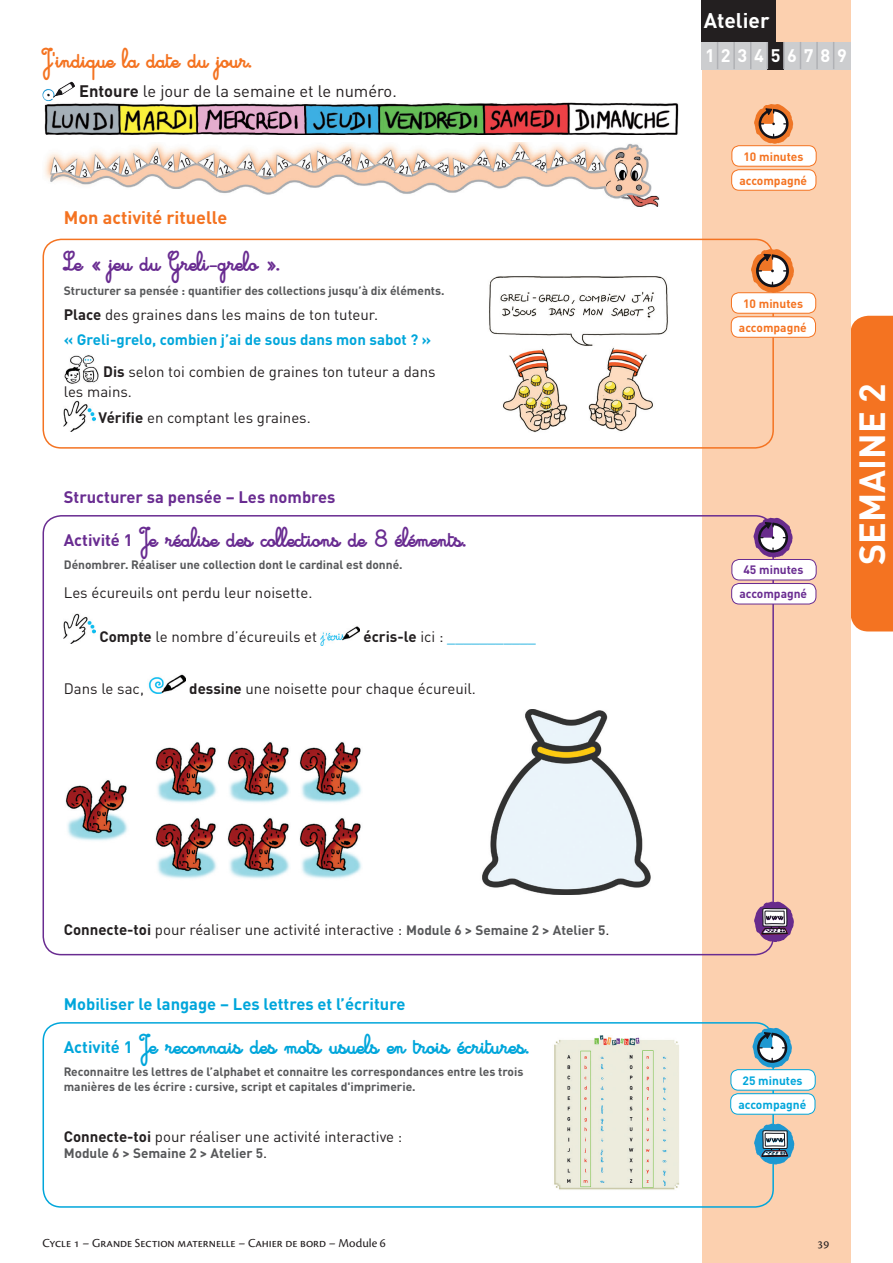
<style>
.page{position:relative;width:893px;height:1263px;background:#fff}
.page>*{position:absolute;margin:0;border:0;box-sizing:border-box;transform-origin:0 0}
.t1{font:700 36px "DINOT";color:#fff}
.t2{font:21px "Cursivestandardbold";color:#692c91}
.t3{font:21px "Cursivestandardbold";color:#00a6db}
.t4{font:21px "Cursivestandardbold";color:#f47321}
.t5{font:700 21px "DINOT";color:#fff}
.t6{font:700 18px "DINOT";color:#f47321}
.t7{font:700 18px "DINOT";letter-spacing:.38em;color:#fff}
.t8{font:700 16.5px "DINOT";color:#00a6db}
.t9{font:16.5px "DINOT";color:#231f20}
.t10{font:700 16.5px "DINOT";color:#692c91}
.t11{font:15px/19.5px "DINOT";color:#231f20}
.t12{font:700 15px/25px "DINOT";color:#00a6db}
.t13{font:15px "DINOT";color:#00a6db}
.t14{font:700 13.5px "DINOT";color:#57585a}
.t15{font:12.75px "Cronos Pro";letter-spacing:-.005em;color:#231f20}
.t16{font:700 12px/15px "DINOT";color:#57585a}
.t17{font:700 12px/24px "DINOT";color:#f47321;text-align:center}
.t18{font:700 12px/24px "DINOT";color:#692c91;text-align:center}
.t19{font:700 12px/24px "DINOT";color:#00a6db;text-align:center}
.s1{font-weight:700}
.s2{color:#231f20}
.s3{font-weight:400;color:#231f20}
.s4{font-family:"DINOT";font-weight:700;font-size:16.5px}
.s5{font-weight:700;color:#231f20}
.s6{font-weight:700;font-size:13.5px;color:#57585a}
.s7{font-weight:400;font-size:15px;color:#231f20}
</style>
<div class="page">
<div style="left:850px;top:316px;width:43px;height:315px;background:#f47321"></div>
<div style="left:702px;top:0;width:148px;height:1263px;background:#fcd0af"></div>
<img style="left:42px;top:82px;width:29px;height:19px">
<img style="left:44px;top:102px;width:635px;height:33px">
<img style="left:44px;top:142px;width:615px;height:64px">
<div style="left:732px;top:146px;width:84px;height:20px;background:#fff;border-radius:8px"></div>
<div style="left:731px;top:145px;width:85px;height:22px;border:1px solid #f47321;border-radius:8px"></div>
<svg style="left:754px;top:104px;width:39px;height:40px"></svg>
<div style="left:732px;top:170px;width:84px;height:20px;background:#fff;border-radius:8px"></div>
<div style="left:731px;top:169px;width:85px;height:22px;border:1px solid #f47321;border-radius:8px"></div>
<div style="left:43px;top:239px;width:731px;height:210px;border:2px solid #f47321;border-radius:18px"></div>
<div style="left:732px;top:559px;width:84px;height:21px;background:#fff;border-radius:8px"></div>
<div style="left:731px;top:559px;width:85px;height:21px;border:1px solid #692c91;border-radius:8px"></div>
<svg style="left:753px;top:518px;width:40px;height:39px"></svg>
<div style="left:732px;top:583px;width:84px;height:21px;background:#fff;border-radius:8px"></div>
<div style="left:731px;top:583px;width:85px;height:21px;border:1px solid #692c91;border-radius:8px"></div>
<div style="left:731px;top:293px;width:85px;height:20px;background:#fff;border-radius:8px"></div>
<div style="left:731px;top:292px;width:85px;height:22px;border:1px solid #f47321;border-radius:8px"></div>
<svg style="left:751px;top:249px;width:43px;height:44px"></svg>
<div style="left:731px;top:317px;width:84px;height:20px;background:#fff;border-radius:8px"></div>
<div style="left:731px;top:316px;width:85px;height:22px;border:1px solid #f47321;border-radius:8px"></div>
<img style="left:64px;top:355px;width:35px;height:29px">
<img style="left:64px;top:401px;width:32px;height:31px">
<img style="left:489px;top:276px;width:179px;height:156px">
<img style="left:64px;top:613px;width:32px;height:31px">
<img style="left:321px;top:626px;width:39px;height:19px">
<img style="left:148px;top:674px;width:38px;height:20px">
<img style="left:65px;top:780px;width:63px;height:61px">
<img style="left:155px;top:742px;width:62px;height:61px">
<img style="left:227px;top:742px;width:63px;height:61px">
<img style="left:299px;top:742px;width:63px;height:61px">
<img style="left:155px;top:818px;width:62px;height:61px">
<img style="left:227px;top:818px;width:63px;height:61px">
<img style="left:299px;top:818px;width:63px;height:61px">
<img style="left:482px;top:709px;width:169px;height:186px">
<img style="left:554px;top:1036px;width:125px;height:154px">
<div style="left:702px;top:0;width:74px;height:43px;background:#231f20"></div>
<div style="left:702px;top:42px;width:16px;height:27px;background:#cccdcf"></div>
<div style="left:718px;top:42px;width:16px;height:27px;background:#cccdcf"></div>
<div style="left:734px;top:42px;width:17px;height:27px;background:#cccdcf"></div>
<div style="left:751px;top:42px;width:16px;height:27px;background:#cccdcf"></div>
<div style="left:767px;top:42px;width:17px;height:27px;background:#231f20"></div>
<div style="left:784px;top:42px;width:16px;height:27px;background:#cccdcf"></div>
<div style="left:800px;top:42px;width:17px;height:27px;background:#cccdcf"></div>
<div style="left:817px;top:42px;width:17px;height:27px;background:#cccdcf"></div>
<div style="left:834px;top:42px;width:16px;height:27px;background:#cccdcf"></div>
<svg style="left:717px;top:42px;width:1px;height:27px"></svg>
<hr style="left:733px;top:42px;width:2px;height:27px;background:#b0b1b5">
<svg style="left:750px;top:42px;width:1px;height:27px"></svg>
<svg style="left:767px;top:42px;width:1px;height:27px"></svg>
<hr style="left:783px;top:42px;width:2px;height:27px;background:#b0b1b5">
<svg style="left:800px;top:42px;width:1px;height:27px"></svg>
<hr style="left:816px;top:42px;width:2px;height:27px;background:#b0b1b5">
<svg style="left:833px;top:42px;width:1px;height:27px"></svg>
<svg style="left:754px;top:901px;width:40px;height:41px"></svg>
<div style="left:43px;top:1022px;width:731px;height:186px;border:2px solid #00a6db;border-radius:18px"></div>
<div style="left:731px;top:1070px;width:84px;height:20px;background:#fff;border-radius:8px"></div>
<div style="left:730px;top:1069px;width:86px;height:21px;border:1px solid #00a6db;border-radius:8px"></div>
<svg style="left:752px;top:1028px;width:40px;height:40px"></svg>
<div style="left:731px;top:1094px;width:84px;height:20px;background:#fff;border-radius:8px"></div>
<div style="left:730px;top:1093px;width:85px;height:21px;border:1px solid #00a6db;border-radius:8px"></div>
<svg style="left:754px;top:1124px;width:40px;height:40px"></svg>
<h2 class="t4" style="left:43px;top:48px;width:210px">J'indique la date du jour.</h2>
<p class="t9" style="left:79px;top:80px;width:319px"><span class="s1">Entoure</span> le jour de la semaine et le numéro.</p>
<p class="t6" style="left:64px;top:206px;width:165px">Mon activité rituelle</p>
<h2 class="t2" style="left:64px;top:250px;width:217px">Le « jeu du Greli-grelo ».</h2>
<p class="t16" style="left:64px;top:283px;width:382px">Structurer sa pensée : quantifier des collections jusqu’à dix éléments.</p>
<p class="t12" style="left:64px;top:302px;width:369px"><span class="s2">Place</span> <span class="s3">des graines dans les mains de ton tuteur.<br></span>« Greli-grelo, combien j’ai de sous dans mon sabot ? »</p>
<p class="t11" style="left:64px;top:362px;width:373px;text-indent:39px"><span class="s1">Dis</span> selon toi combien de graines ton tuteur a dans les mains.</p>
<p class="t11" style="left:98px;top:408px;width:214px"><span class="s1">Vérifie</span> en comptant les graines.</p>
<p class="t10" style="left:64px;top:486px;width:273px">Structurer sa pensée – Les nombres</p>
<h2 class="t2" style="left:64px;top:526px;width:403px"><span class="s4">Activité 1</span> Je réalise des collections de 8 éléments.</h2>
<p class="t16" style="left:64px;top:557px;width:340px">Dénombrer. Réaliser une collection dont le cardinal est donné.</p>
<p class="t11" style="left:64px;top:583px;width:250px">Les écureuils ont perdu leur noisette.</p>
<p class="t11" style="left:99px;top:626px;width:219px"><span class="s1">Compte</span> le nombre d’écureuils et</p>
<p class="t13" style="left:363px;top:627px;width:174px"><span class="s5">écris-le</span> <span class="s2">ici :</span> ___________</p>
<p class="t11" style="left:64px;top:678px;width:82px">Dans le sac,</p>
<p class="t11" style="left:189px;top:678px;width:288px"><span class="s1">dessine</span> une noisette pour chaque écureuil.</p>
<h2 class="t5" style="left:704px;top:6px;width:67px">Atelier</h2>
<p class="t7" style="left:705px;top:44px;width:144px">123456789</p>
<p class="t17" style="left:739px;top:144px;width:69px">10 minutes accompagné</p>
<p class="t17" style="left:739px;top:291px;width:69px">10 minutes accompagné</p>
<p class="t18" style="left:739px;top:558px;width:69px">45 minutes accompagné</p>
<h1 class="t1" style="left:849px;top:565px;width:183px;rotate:-90deg">SEMAINE 2</h1>
<p class="t11" style="left:64px;top:919px;width:547px"><span class="s1">Connecte-toi</span> pour réaliser une activité interactive : <span class="s6">Module 6 &gt; Semaine 2 &gt; Atelier 5</span>.</p>
<p class="t8" style="left:64px;top:994px;width:343px">Mobiliser le langage – Les lettres et l’écriture</p>
<h2 class="t3" style="left:64px;top:1033px;width:466px"><span class="s4">Activité 1</span> Je reconnais des mots usuels en trois écritures.</h2>
<p class="t16" style="left:64px;top:1064px;width:461px">Reconnaitre les lettres de l’alphabet et connaitre les correspondances entre les trois manières de les écrire : cursive, script et capitales d'imprimerie.</p>
<p class="t11" style="left:64px;top:1126px;width:340px"><span class="s1">Connecte-toi</span> pour réaliser une activité interactive :</p>
<p class="t14" style="left:64px;top:1144px;width:205px">Module 6 &gt; Semaine 2 &gt; Atelier 5<span class="s7">.</span></p>
<p class="t19" style="left:738px;top:1068px;width:69px">25 minutes accompagné</p>
<p class="t15" style="left:43px;top:1235px;width:345px">Cycle 1 – Grande Section maternelle – Cahier de bord – Module 6</p>
<p class="t15" style="left:817px;top:1235px;width:13px">39</p>
</div>
